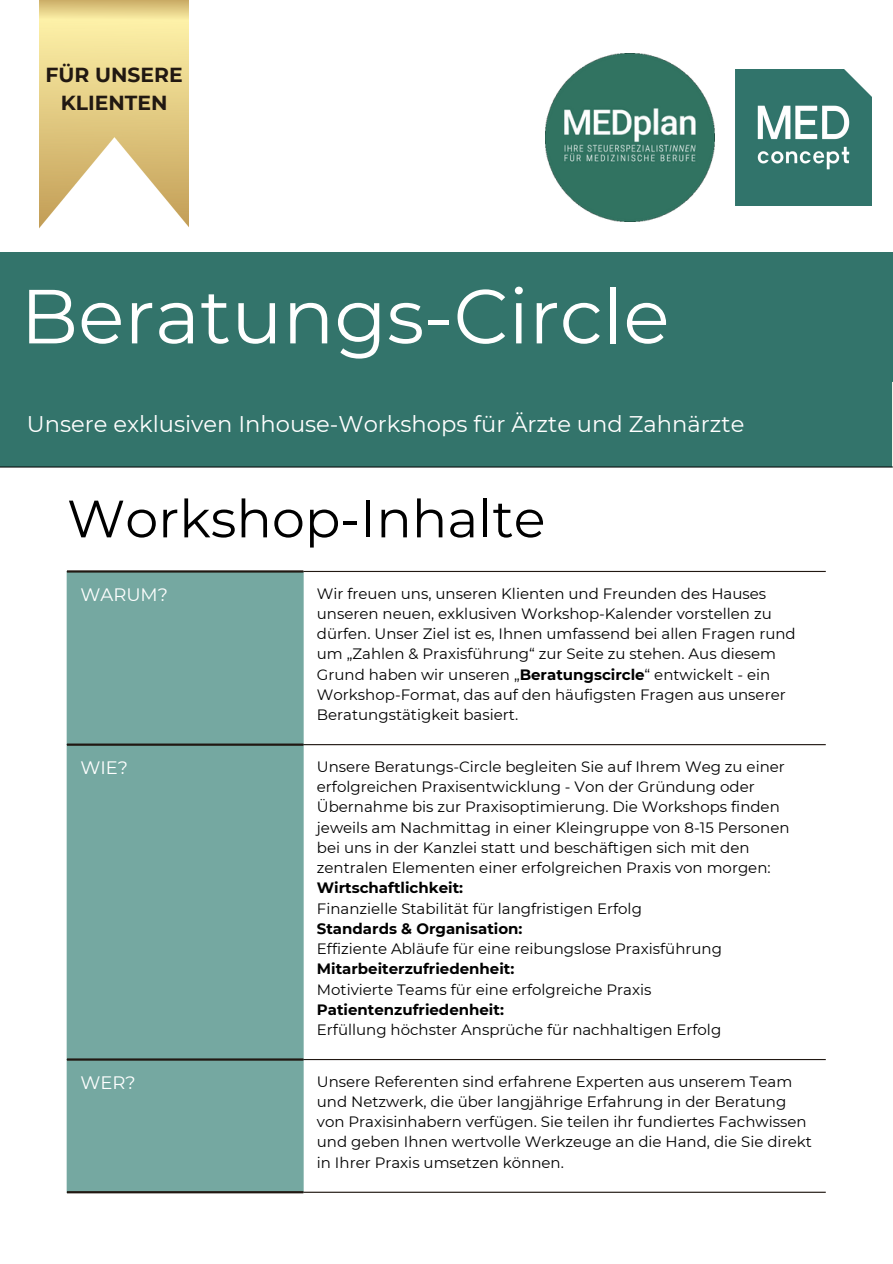
<style>
.page{position:relative;width:893px;height:1264px;background:#fff}
.page>*{position:absolute;margin:0;border:0;box-sizing:border-box;transform-origin:0 0}
.t1{font:76.5px "Montserrat";color:#fff}
.t2{font:52.5px "Montserrat";color:#000}
.t3{font:22.65px "Montserrat";color:#fff}
.t4{font:700 20.25px/28px "Montserrat";color:#211812;text-align:center}
.t5{font:18px "Montserrat";color:#fff}
.t6{font:15px/20.2px "Montserrat";color:#000}
.t7{font:700 15px "Montserrat";color:#000}
.s1{font-weight:700}
</style>
<div class="page">
<img style="left:545px;top:53px;width:169px;height:169px">
<img style="left:735px;top:69px;width:136px;height:136px">
<div style="left:67px;top:572px;width:236px;height:619px;background:#75a8a1"></div>
<hr style="left:303px;top:571px;width:522px;height:1px;background:#211812">
<hr style="left:303px;top:744px;width:522px;height:1px;background:#211812">
<hr style="left:303px;top:1058px;width:522px;height:2px;background:#211812">
<hr style="left:303px;top:1191px;width:522px;height:1px;background:#211812">
<hr style="left:67px;top:570px;width:236px;height:2px;background:#211812">
<hr style="left:67px;top:743px;width:236px;height:2px;background:#211812">
<hr style="left:67px;top:1058px;width:236px;height:2px;background:#211812">
<hr style="left:67px;top:1191px;width:236px;height:2px;background:#211812">
<div style="left:0;top:252px;width:892px;height:215px;background:#33746b"></div>
<hr style="left:892px;top:382px;width:1px;height:85px;background:#f5f1e8">
<hr style="left:0;top:467px;width:892px;height:1px;background:#000">
<img style="left:39px;top:0;width:150px;height:229px">
<p class="t4" style="left:46px;top:61px;width:139px">FÜR UNSERE<br>KLIENTEN</p>
<p class="t1" style="left:20px;top:269px;width:650px">Beratungs-Circle</p>
<p class="t3" style="left:27px;top:410px;width:719px">Unsere exklusiven Inhouse-Workshops für Ärzte und Zahnärzte</p>
<p class="t2" style="left:67px;top:486px;width:480px">Workshop-Inhalte</p>
<p class="t5" style="left:80px;top:583px;width:89px">WARUM?</p>
<p class="t6" style="left:317px;top:583px;width:480px">Wir freuen uns, unseren Klienten und Freunden des Hauses unseren neuen, exklusiven Workshop-Kalender vorstellen zu dürfen. Unser Ziel ist es, Ihnen umfassend bei allen Fragen rund um „Zahlen &amp; Praxisführung“ zur Seite zu stehen. Aus diesem Grund haben wir unseren „<span class="s1">Beratungscircle</span>“ entwickelt - ein Workshop-Format, das auf den häufigsten Fragen aus unserer Beratungstätigkeit basiert.</p>
<p class="t5" style="left:80px;top:757px;width:49px">WIE?</p>
<p class="t6" style="left:317px;top:756px;width:474px">Unsere Beratungs-Circle begleiten Sie auf Ihrem Weg zu einer erfolgreichen Praxisentwicklung - Von der Gründung oder Übernahme bis zur Praxisoptimierung. Die Workshops finden jeweils am Nachmittag in einer Kleingruppe von 8-15 Personen bei uns in der Kanzlei statt und beschäftigen sich mit den zentralen Elementen einer erfolgreichen Praxis von morgen:</p>
<p class="t7" style="left:317px;top:878px;width:148px">Wirtschaftlichkeit:</p>
<p class="t6" style="left:317px;top:898px;width:326px">Finanzielle Stabilität für langfristigen Erfolg</p>
<p class="t7" style="left:317px;top:919px;width:207px">Standards &amp; Organisation:</p>
<p class="t6" style="left:317px;top:938px;width:406px">Effiziente Abläufe für eine reibungslose Praxisführung</p>
<p class="t7" style="left:317px;top:959px;width:199px">Mitarbeiterzufriedenheit:</p>
<p class="t6" style="left:317px;top:979px;width:336px">Motivierte Teams für eine erfolgreiche Praxis</p>
<p class="t7" style="left:317px;top:1000px;width:188px">Patientenzufriedenheit:</p>
<p class="t6" style="left:317px;top:1019px;width:406px">Erfüllung höchster Ansprüche für nachhaltigen Erfolg</p>
<p class="t5" style="left:80px;top:1071px;width:57px">WER?</p>
<p class="t6" style="left:317px;top:1071px;width:496px">Unsere Referenten sind erfahrene Experten aus unserem Team und Netzwerk, die über langjährige Erfahrung in der Beratung von Praxisinhabern verfügen. Sie teilen ihr fundiertes Fachwissen und geben Ihnen wertvolle Werkzeuge an die Hand, die Sie direkt in Ihrer Praxis umsetzen können.</p>
</div>
